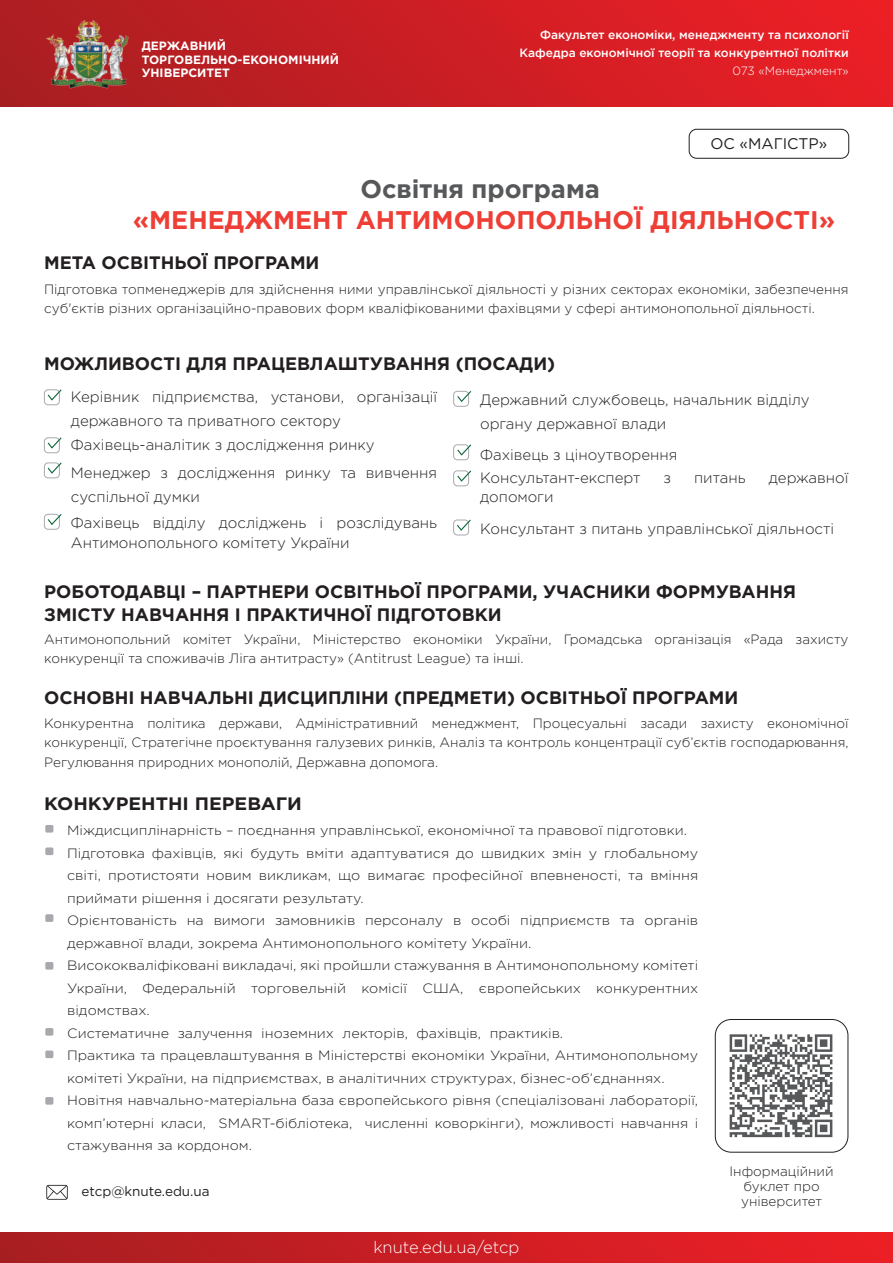
<style>
.page{position:relative;width:893px;height:1263px;background:#fff}
.page>*{position:absolute;margin:0;border:0;box-sizing:border-box;transform-origin:0 0}
.t1{font:700 25.5px "Gotham Pro";color:#ee3e35}
.t2{font:700 25.5px "Gotham Pro";color:#57585a}
.t3{font:700 18px/22.5px "Gotham Pro";color:#231f20}
.t4{font:700 18px "Gotham Pro";color:#231f20;scale:1.06 1}
.t5{font:300 16.5px "Gotham Pro";color:#fff}
.t6{font:15.45px "Gotham Pro";color:#231f20}
.t7{font:300 15px/24px "Gotham Pro";color:#231f20}
.t8{font:300 13.5px/22.5px "Gotham Pro";color:#231f20;scale:1.06 1}
.t9{font:300 13.5px/19.5px "Gotham Pro";color:#231f20}
.t10{font:13.5px "Gotham Pro";color:#231f20}
.t11{font:500 12px "Gotham Pro";color:#fff}
.t12{font:700 12px/13.5px "Gotham Pro";color:#fff}
.t13{font:300 12px "Gotham Pro";color:#fff}
</style>
<div class="page">
<div style="left:0;top:0;width:893px;height:107px;background:linear-gradient(to right,#aa1e22,#ec1f26)"></div>
<div style="left:0;top:1233px;width:893px;height:30px;background:linear-gradient(to right,#a71e21,#ef1f26)"></div>
<img style="left:44px;top:21px;width:95px;height:70px">
<svg style="left:46px;top:1185px;width:22px;height:15px"></svg>
<div style="left:715px;top:1019px;width:133px;height:133px;border:1px solid #231f20;border-radius:16px"></div>
<svg style="left:730px;top:1034px;width:102px;height:103px"></svg>
<div style="left:44px;top:389px;width:16px;height:16px;border:1px solid #a8a9ad;border-radius:4px"></div>
<div style="left:453px;top:391px;width:16px;height:16px;border:1px solid #a8a9ad;border-radius:4px"></div>
<div style="left:44px;top:462px;width:16px;height:16px;border:1px solid #a8a9ad;border-radius:4px"></div>
<div style="left:44px;top:514px;width:16px;height:16px;border:1px solid #a8a9ad;border-radius:4px"></div>
<div style="left:453px;top:444px;width:16px;height:16px;border:1px solid #a8a9ad;border-radius:4px"></div>
<svg style="left:47px;top:389px;width:15px;height:13px"></svg>
<div style="left:44px;top:437px;width:16px;height:16px;border:1px solid #a8a9ad;border-radius:4px"></div>
<svg style="left:47px;top:437px;width:15px;height:13px"></svg>
<svg style="left:47px;top:462px;width:15px;height:13px"></svg>
<svg style="left:47px;top:513px;width:15px;height:13px"></svg>
<svg style="left:456px;top:390px;width:16px;height:13px"></svg>
<svg style="left:456px;top:444px;width:16px;height:13px"></svg>
<div style="left:453px;top:470px;width:16px;height:16px;border:1px solid #a8a9ad;border-radius:4px"></div>
<svg style="left:456px;top:470px;width:16px;height:13px"></svg>
<div style="left:45px;top:825px;width:8px;height:7px;background:#a8a9ad;border-radius:2px"></div>
<div style="left:45px;top:847px;width:8px;height:8px;background:#a8a9ad;border-radius:2px"></div>
<div style="left:45px;top:914px;width:8px;height:8px;background:#a8a9ad;border-radius:2px"></div>
<div style="left:45px;top:962px;width:8px;height:8px;background:#a8a9ad;border-radius:2px"></div>
<div style="left:45px;top:1028px;width:8px;height:8px;background:#a8a9ad;border-radius:2px"></div>
<div style="left:45px;top:1050px;width:8px;height:8px;background:#a8a9ad;border-radius:2px"></div>
<div style="left:45px;top:1097px;width:8px;height:8px;background:#a8a9ad;border-radius:2px"></div>
<div style="left:689px;top:129px;width:160px;height:30px;border:1px solid #231f20;border-radius:8px"></div>
<div style="left:453px;top:520px;width:16px;height:15px;border:1px solid #a8a9ad;border-radius:4px"></div>
<svg style="left:456px;top:519px;width:15px;height:13px"></svg>
<p class="t12" style="left:142px;top:39px;width:199px">ДЕРЖАВНИЙ<br>ТОРГОВЕЛЬНО-ЕКОНОМІЧНИЙ<br>УНІВЕРСИТЕТ</p>
<p class="t11" style="left:540px;top:28px;width:310px">Факультет економіки, менеджменту та психології</p>
<p class="t13" style="left:733px;top:64px;width:118px">073 «Менеджмент»</p>
<p class="t11" style="left:519px;top:46px;width:331px">Кафедра економічної теорії та конкурентної політки</p>
<p class="t6" style="left:710px;top:135px;width:118px">ОС «МАГІСТР»</p>
<h1 class="t2" style="left:360px;top:174px;width:241px">Освітня програма</h1>
<h1 class="t1" style="left:133px;top:205px;width:704px">«МЕНЕДЖМЕНТ АНТИМОНОПОЛЬНОЇ ДІЯЛЬНОСТІ»</h1>
<h2 class="t3" style="left:44px;top:250px;width:277px">МЕТА ОСВІТНЬОЇ ПРОГРАМИ</h2>
<p class="t9" style="left:44px;top:279px;width:806px">Підготовка топменеджерів для здійснення ними управлінської діяльності у різних секторах економіки, забезпечення суб'єктів різних організаційно-правових форм кваліфікованими фахівцями у сфері антимонопольної діяльності.</p>
<h2 class="t3" style="left:44px;top:352px;width:513px">МОЖЛИВОСТІ ДЛЯ ПРАЦЕВЛАШТУВАННЯ (ПОСАДИ)</h2>
<p class="t7" style="left:71px;top:385px;width:368px">Керівник підприємства, установи, організації державного та приватного сектору</p>
<p class="t7" style="left:480px;top:388px;width:331px">Державний службовець, начальник відділу органу державної влади</p>
<p class="t7" style="left:71px;top:461px;width:368px">Менеджер з дослідження ринку та вивчення суспільної думки</p>
<p class="t7" style="left:71px;top:513px;width:368px;line-height:19.5px">Фахівець відділу досліджень і розслідувань<br>Антимонопольного комітету України</p>
<p class="t7" style="left:71px;top:433px;width:305px">Фахівець-аналітик з дослідження ринку</p>
<p class="t7" style="left:480px;top:442px;width:199px">Фахівець з ціноутворення</p>
<p class="t7" style="left:480px;top:466px;width:162px">Консультант-експерт</p>
<p class="t7" style="left:663px;top:466px;width:9px">з</p>
<p class="t7" style="left:694px;top:466px;width:53px">питань</p>
<p class="t7" style="left:769px;top:466px;width:81px">державної</p>
<p class="t7" style="left:480px;top:485px;width:75px">допомоги</p>
<p class="t7" style="left:480px;top:517px;width:356px">Консультант з питань управлінської діяльності</p>
<h2 class="t3" style="left:44px;top:580px;width:753px">РОБОТОДАВЦІ – ПАРТНЕРИ ОСВІТНЬОЇ ПРОГРАМИ, УЧАСНИКИ ФОРМУВАННЯ<br>ЗМІСТУ НАВЧАННЯ І ПРАКТИЧНОЇ ПІДГОТОВКИ</h2>
<p class="t9" style="left:44px;top:629px;width:806px">Антимонопольний комітет України, Міністерство економіки України, Громадська організація «Рада захисту конкуренції та споживачів Ліга антитрасту» (Antitrust League) та інші.</p>
<h2 class="t3" style="left:44px;top:686px;width:696px">ОСНОВНІ НАВЧАЛЬНІ ДИСЦИПЛІНИ (ПРЕДМЕТИ) ОСВІТНЬОЇ ПРОГРАМИ</h2>
<p class="t9" style="left:44px;top:713px;width:806px;text-align:justify">Конкурентна політика держави, Адміністративний менеджмент, Процесуальні засади захисту економічної конкуренції, Стратегічне проєктування галузевих ринків, Аналіз та контроль концентрації суб’єктів господарювання, Регулювання природних монополій, Державна допомога.</p>
<h2 class="t4" style="left:44px;top:793px;width:245px">КОНКУРЕНТНІ ПЕРЕВАГИ</h2>
<p class="t8" style="left:67px;top:819px;width:597px">Міждисциплінарність – поєднання управлінської, економічної та правової підготовки.<br>Підготовка фахівців, які будуть вміти адаптуватися до швидких змін у глобальному світі, протистояти новим викликам, що вимагає професійної впевненості, та вміння приймати рішення і досягати результату.<br>Орієнтованість на вимоги замовників персоналу в особі підприємств та органів державної влади, зокрема Антимонопольного комітету України.<br>Висококваліфіковані викладачі, які пройшли стажування в Антимонопольному комітеті України, Федеральній торговельнiй комісії США, європейських конкурентних відомствах.<br>Систематичне залучення іноземних лекторів, фахівців, практиків.<br>Практика та працевлаштування в Мiнiстерстві економіки України, Антимонопольному комітеті України, на пiдприємствах, в аналітичних структурах, бізнес-об’єднаннях.<br>Новітня навчально-матеріальна база європейського рівня (спеціалізовані лабораторії, комп’ютерні класи, SMARТ-бібліотека, численні коворкінги), можливості навчання і стажування за кордоном.</p>
<p class="t9" style="left:730px;top:1164px;width:106px;line-height:15px;text-align:center">Інформаційний буклет про університет</p>
<p class="t10" style="left:81px;top:1183px;width:130px">etcp@knute.edu.ua</p>
<p class="t5" style="left:373px;top:1238px;width:148px">knute.edu.ua/etcp</p>
</div>
